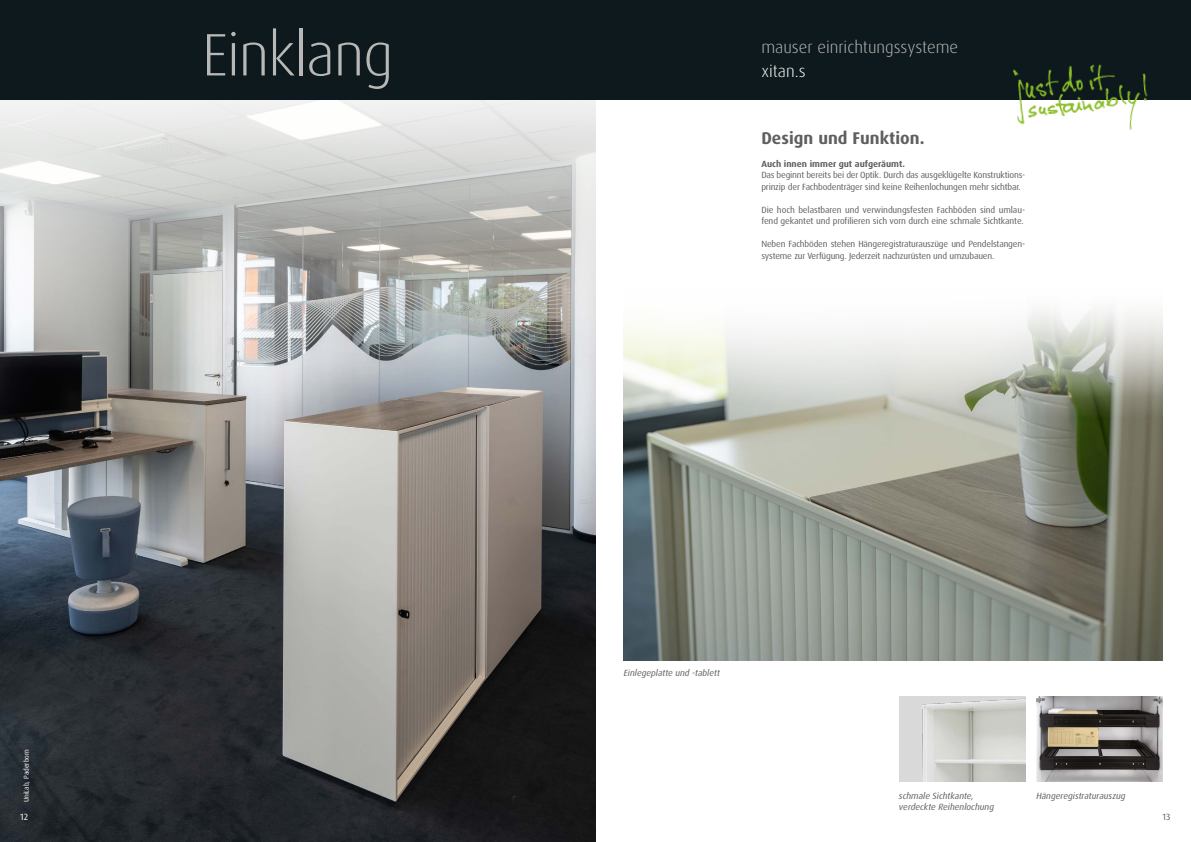
<style>
.page{position:relative;width:1191px;height:842px;background:#fff}
.page>*{position:absolute;margin:0;border:0;box-sizing:border-box;transform-origin:0 0}
.t1{font:300 60px "Dax OT";letter-spacing:-.02em;color:#b8b8b7}
.t2{font:300 17px "Dax OT";color:#b8b8b7}
.t3{font:700 17px "Dax OT";color:#5f5f5e}
.t4{font:300 17px "Dax OT";color:#fff}
.t5{font:9px/11.5px "Dax OT";letter-spacing:-.02em;color:#5f5f5e}
.t6{font:italic 9px/11.5px "Dax OT";color:#5f5f5e}
.t7{font:700 9px "Dax OT";color:#5f5f5e}
.t8{font:9px "Dax OT";color:#fff}
.t9{font:7px "Dax OT";color:#fff}
</style>
<div class="page">
<img style="left:0;top:99px;width:595px;height:743px">
<div style="left:0;top:0;width:1191px;height:99px;background:#0d191c"></div>
<img style="left:1005px;top:64px;width:154px;height:66px">
<img style="left:624px;top:436px;width:538px;height:224px">
<img style="left:899px;top:697px;width:126px;height:85px">
<img style="left:1036px;top:697px;width:126px;height:85px">
<svg style="left:623px;top:309px;width:540px;height:127px"></svg>
<h1 class="t1" style="left:202px;top:17px;width:193px">Einklang</h1>
<h2 class="t2" style="left:761px;top:36px;width:198px">mauser einrichtungssysteme</h2>
<h2 class="t4" style="left:761px;top:60px;width:46px">xitan.s</h2>
<h2 class="t3" style="left:761px;top:127px;width:165px">Design und Funktion.</h2>
<p class="t7" style="left:761px;top:158px;width:145px">Auch innen immer gut aufgeräumt.</p>
<p class="t5" style="left:761px;top:169px;width:265px">Das beginnt bereits bei der Optik. Durch das ausgeklügelte Konstruktions&shy;prinzip der Fachbodenträger sind keine Reihenlochungen mehr sichtbar.</p>
<p class="t5" style="left:761px;top:204px;width:265px">Die hoch belastbaren und verwindungsfesten Fachböden sind umlau&shy;fend gekantet und profilieren sich vorn durch eine schmale Sichtkante.</p>
<p class="t5" style="left:761px;top:238px;width:265px">Neben Fachböden stehen Hängeregistraturauszüge und Pendelstangen&shy;systeme zur Verfügung. Jederzeit nachzurüsten und umzubauen.</p>
<p class="t6" style="left:624px;top:667px;width:98px">Einlegeplatte und -tablett</p>
<p class="t9" style="left:22px;top:802px;width:55px;rotate:-90deg">UniLab, Paderborn</p>
<p class="t6" style="left:899px;top:790px;width:97px">schmale Sichtkante, verdeckte Reihenlochung</p>
<p class="t6" style="left:1036px;top:790px;width:91px">Hängeregistraturauszug</p>
<p class="t8" style="left:20px;top:811px;width:9px">12</p>
<p class="t5" style="left:1162px;top:811px;width:9px">13</p>
</div>
